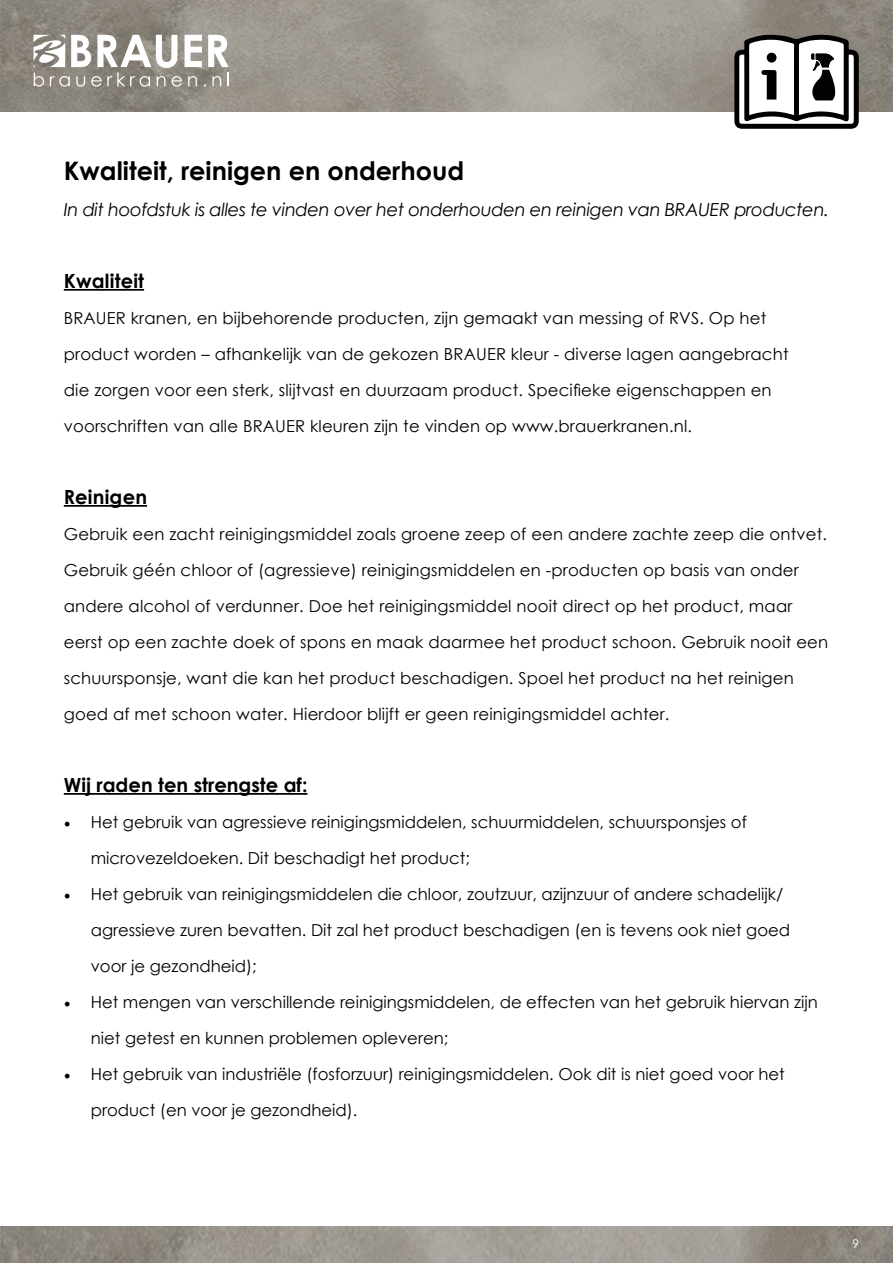
<style>
.page{position:relative;width:893px;height:1263px;background:#fff}
.page>*{position:absolute;margin:0;border:0;box-sizing:border-box;transform-origin:0 0}
.t1{font:700 25.5px "Century Gothic";color:#000}
.t2{font:700 19.5px "Century Gothic";color:#000}
.t3{font:italic 18px "Century Gothic";letter-spacing:-.02em;color:#000}
.t4{font:16.5px/36px "Century Gothic";letter-spacing:.01em;color:#000}
.t5{font:12px "Century Gothic Pro";color:#fff}
.s1{font-family:"Minion Pro";font-size:18px}
</style>
<div class="page">
<img style="left:0;top:0;width:893px;height:112px">
<img style="left:0;top:1226px;width:893px;height:37px">
<svg style="left:34px;top:35px;width:195px;height:52px"></svg>
<svg style="left:734px;top:33px;width:125px;height:96px"></svg>
<div style="left:767px;top:53px;width:9px;height:10px;background:#000;border-radius:50%"></div>
<hr style="left:64px;top:289px;width:80px;height:2px;background:#000">
<hr style="left:64px;top:505px;width:83px;height:2px;background:#000">
<hr style="left:64px;top:793px;width:244px;height:2px;background:#000">
<p class="t1" style="left:64px;top:151px;width:402px">Kwaliteit, reinigen en onderhoud</p>
<p class="t3" style="left:64px;top:197px;width:767px">In dit hoofdstuk is alles te vinden over het onderhouden en reinigen van BRAUER producten.</p>
<p class="t2" style="left:64px;top:266px;width:82px">Kwaliteit</p>
<p class="t4" style="left:64px;top:300px;width:726px">BRAUER kranen, en bijbehorende producten, zijn gemaakt van messing of RVS. Op het product worden – afhankelijk van de gekozen BRAUER kleur - diverse lagen aangebracht die zorgen voor een sterk, slijtvast en duurzaam product. Specifieke eigenschappen en voorschriften van alle BRAUER kleuren zijn te vinden op www.brauerkranen.nl.</p>
<p class="t2" style="left:64px;top:482px;width:85px">Reinigen</p>
<p class="t4" style="left:64px;top:516px;width:766px">Gebruik een zacht reinigingsmiddel zoals groene zeep of een andere zachte zeep die ontvet.<br>Gebruik géén chloor of (agressieve) reinigingsmiddelen en -producten op basis van onder andere alcohol of verdunner. Doe het reinigingsmiddel nooit direct op het product, maar eerst op een zachte doek of spons en maak daarmee het product schoon. Gebruik nooit een schuursponsje, want die kan het product beschadigen. Spoel het product na het reinigen goed af met schoon water. Hierdoor blijft er geen reinigingsmiddel achter.</p>
<p class="t2" style="left:64px;top:770px;width:245px">Wij raden ten strengste af:</p>
<p class="t4" style="left:91px;top:804px;width:658px;text-indent:-27px"><span class="s1">•</span> Het gebruik van agressieve reinigingsmiddelen, schuurmiddelen, schuursponsjes of microvezeldoeken. Dit beschadigt het product;</p>
<p class="t4" style="left:91px;top:876px;width:701px;text-indent:-27px"><span class="s1">•</span> Het gebruik van reinigingsmiddelen die chloor, zoutzuur, azijnzuur of andere schadelijk/ agressieve zuren bevatten. Dit zal het product beschadigen (en is tevens ook niet goed voor je gezondheid);</p>
<p class="t4" style="left:91px;top:984px;width:728px;text-indent:-27px"><span class="s1">•</span> Het mengen van verschillende reinigingsmiddelen, de effecten van het gebruik hiervan zijn niet getest en kunnen problemen opleveren;</p>
<p class="t4" style="left:91px;top:1056px;width:696px;text-indent:-27px"><span class="s1">•</span> Het gebruik van industriële (fosforzuur) reinigingsmiddelen. Ook dit is niet goed voor het product (en voor je gezondheid).</p>
<p class="t5" style="left:852px;top:1237px;width:8px">9</p>
</div>
